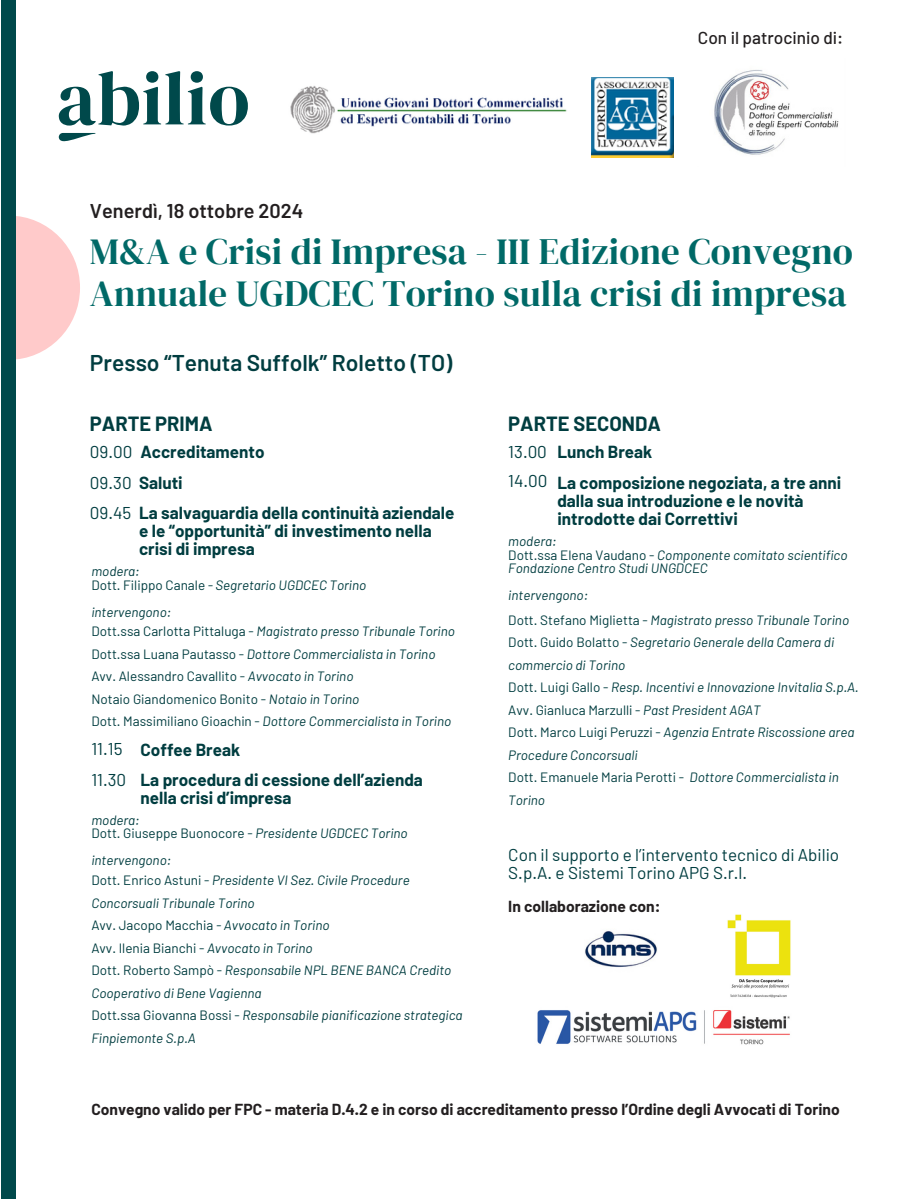
<style>
.page{position:relative;width:900px;height:1199px;background:#fff}
.page>*{position:absolute;margin:0;border:0;box-sizing:border-box;transform-origin:0 0}
.t1{font:36.9px/41.7px "DM Serif Display";letter-spacing:.005em;color:#006967}
.t2{font:600 22.8px "Barlow";color:#003d40}
.t3{font:700 20.1px "Barlow";color:#003d40}
.t4{font:600 19.95px "Barlow";color:#231f20}
.t5{font:500 17.25px "Barlow";color:#231f20}
.t6{font:700 17.1px/18px "Barlow";color:#003d40}
.t7{font:17.1px/18px "Barlow";color:#003d40}
.t8{font:700 15.6px "Barlow";color:#231f20}
.t9{font:italic 13.5px/22.5px "Barlow";color:#003d40}
.t10{font:13.5px "Barlow";color:#003d40}
.s1{font-weight:400}
.s2{font-style:normal}
.s3{font-style:italic}
</style>
<div class="page">
<svg style="left:15px;top:215px;width:65px;height:145px"></svg>
<div style="left:1px;top:0;width:14px;height:1198px;background:#00494b"></div>
<svg style="left:59px;top:71px;width:189px;height:54px"></svg>
<svg style="left:59px;top:133px;width:36px;height:9px"></svg>
<img style="left:585px;top:931px;width:72px;height:36px">
<img style="left:727px;top:914px;width:64px;height:84px">
<img style="left:537px;top:1010px;width:253px;height:35px">
<img style="left:714px;top:70px;width:125px;height:85px">
<img style="left:591px;top:77px;width:83px;height:80px">
<img style="left:290px;top:86px;width:277px;height:48px">
<p class="t4" style="left:90px;top:198px;width:215px">Venerdì, 18 ottobre 2024</p>
<h6 class="t5" style="left:698px;top:26px;width:147px">Con il patrocinio di:</h6>
<p class="t1" style="left:90px;top:230px;width:765px">M&amp;A e Crisi di Impresa - III Edizione Convegno<br>Annuale UGDCEC Torino sulla crisi di impresa</p>
<h4 class="t2" style="left:90px;top:347px;width:364px">Presso “Tenuta Suffolk” Roletto (TO)</h4>
<h5 class="t3" style="left:90px;top:410px;width:124px">PARTE PRIMA</h5>
<h1 class="t7" style="left:90px;top:442px;width:44px">09.00</h1>
<p class="t6" style="left:141px;top:442px;width:126px">Accreditamento</p>
<p class="t6" style="left:90px;top:473px;width:94px"><span class="s1">09.30</span> Saluti</p>
<h5 class="t7" style="left:90px;top:503px;width:43px">09.45</h5>
<h6 class="t6" style="left:139px;top:503px;width:317px">La salvaguardia della continuità aziendale e le “opportunità” di investimento nella crisi di impresa</h6>
<h5 class="t9" style="left:91px;top:559px;width:50px">modera:</h5>
<p class="t9" style="left:91px;top:573px;width:277px"><span class="s2">Dott. Filippo Canale</span> - Segretario UGDCEC Torino</p>
<p class="t9" style="left:91px;top:600px;width:81px">intervengono:</p>
<h3 class="t9" style="left:91px;top:619px;width:365px"><span class="s2">Dott.ssa Carlotta Pittaluga -</span> Magistrato presso Tribunale Torino</h3>
<h3 class="t9" style="left:91px;top:642px;width:346px"><span class="s2">Dott.ssa Luana Pautasso -</span> Dottore Commercialista in Torino</h3>
<h5 class="t10" style="left:91px;top:667px;width:264px">Avv. Alessandro Cavallito - <span class="s3">Avvocato in Torino</span></h5>
<h6 class="t10" style="left:91px;top:690px;width:269px">Notaio Giandomenico Bonito - <span class="s3">Notaio in Torino</span></h6>
<h5 class="t9" style="left:91px;top:709px;width:361px"><span class="s2">Dott. Massimiliano Gioachin -</span> Dottore Commercialista in Torino</h5>
<p class="t7" style="left:91px;top:739px;width:33px">11.15</p>
<p class="t7" style="left:91px;top:769px;width:36px">11.30</p>
<p class="t9" style="left:91px;top:807px;width:50px">modera:</p>
<p class="t10" style="left:91px;top:824px;width:318px">Dott. Giuseppe Buonocore - <span class="s3">Presidente UGDCEC Torino</span></p>
<p class="t9" style="left:91px;top:848px;width:81px">intervengono:</p>
<p class="t9" style="left:91px;top:868px;width:320px"><span class="s2">Dott. Enrico Astuni -</span> Presidente VI Sez. Civile Procedure<br>Concorsuali Tribunale Torino</p>
<p class="t10" style="left:91px;top:916px;width:240px">Avv. Jacopo Macchia <span class="s3">- Avvocato in Torino</span></p>
<p class="t10" style="left:91px;top:938px;width:223px">Avv. Ilenia Bianchi - <span class="s3">Avvocato in Torino</span></p>
<p class="t9" style="left:91px;top:958px;width:362px"><span class="s2">Dott. Roberto Sampò -</span> Responsabile NPL BENE BANCA Credito<br>Cooperativo di Bene Vagienna</p>
<p class="t9" style="left:91px;top:1003px;width:373px"><span class="s2">Dott.ssa Giovanna Bossi -</span> Responsabile pianificazione strategica<br>Finpiemonte S.p.A</p>
<p class="t6" style="left:141px;top:739px;width:101px">Coffee Break</p>
<p class="t6" style="left:141px;top:769px;width:284px">La procedura di cessione dell’azienda nella crisi d’impresa</p>
<p class="t3" style="left:508px;top:410px;width:154px">PARTE SECONDA</p>
<p class="t7" style="left:508px;top:442px;width:40px">13.00</p>
<p class="t6" style="left:557px;top:442px;width:96px">Lunch Break</p>
<p class="t7" style="left:508px;top:471px;width:41px">14.00</p>
<p class="t6" style="left:557px;top:473px;width:285px">La composizione negoziata, a tre anni dalla sua introduzione e le novità introdotte dai Correttivi</p>
<h5 class="t9" style="left:508px;top:534px;width:341px;line-height:13.5px">modera:<br><span class="s2">Dott.ssa Elena Vaudano -</span> Componente comitato scientifico<br>Fondazione Centro Studi UNGDCEC</h5>
<p class="t9" style="left:508px;top:583px;width:81px">intervengono:</p>
<p class="t9" style="left:508px;top:608px;width:342px"><span class="s2">Dott. Stefano Miglietta -</span> Magistrato presso Tribunale Torino</p>
<h5 class="t9" style="left:508px;top:630px;width:327px"><span class="s2">Dott. Guido Bolatto -</span> Segretario Generale della Camera di commercio di Torino</h5>
<h5 class="t9" style="left:508px;top:675px;width:352px"><span class="s2">Dott. Luigi Gallo -</span> Resp. Incentivi e Innovazione Invitalia S.p.A.</h5>
<p class="t10" style="left:508px;top:701px;width:254px">Avv. Gianluca Marzulli - <span class="s3">Past President AGAT</span></p>
<p class="t9" style="left:508px;top:720px;width:348px"><span class="s2">Dott. Marco Luigi Peruzzi -</span> Agenzia Entrate Riscossione area<br>Procedure Concorsuali</p>
<p class="t9" style="left:508px;top:765px;width:332px"><span class="s2">Dott. Emanuele Maria Perotti -</span> Dottore Commercialista in<br>Torino</p>
<h6 class="t7" style="left:508px;top:845px;width:332px">Con il supporto e l’intervento tecnico di Abilio<br>S.p.A. e Sistemi Torino APG S.r.l.</h6>
<p class="t8" style="left:508px;top:896px;width:154px">In collaborazione con:</p>
<h5 class="t8" style="left:91px;top:1099px;width:750px">Convegno valido per FPC - materia D.4.2 e in corso di accreditamento presso l’Ordine degli Avvocati di Torino</h5>
</div>
